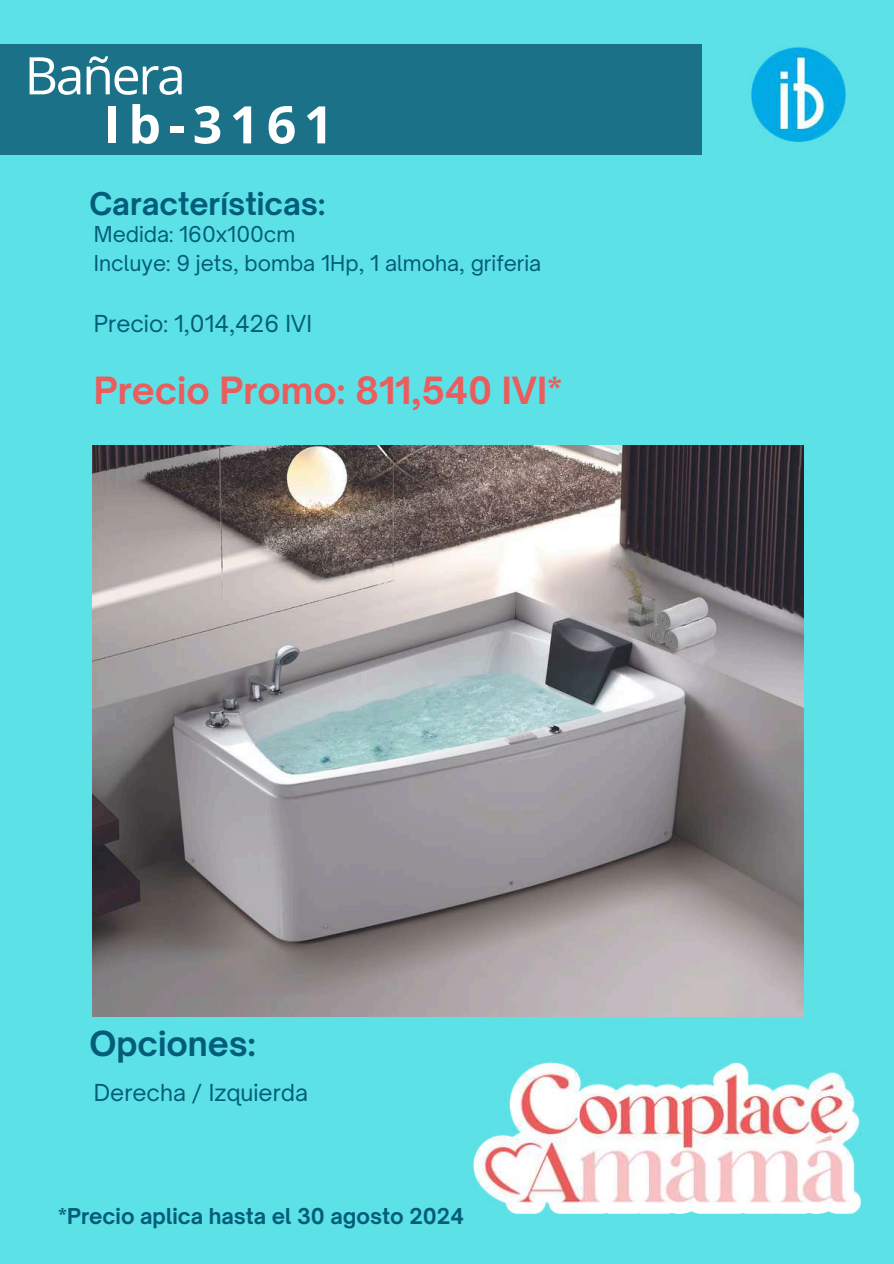
<style>
.page{position:relative;width:894px;height:1264px;background:#fff}
.page>*{position:absolute;margin:0;border:0;box-sizing:border-box;transform-origin:0 0}
.t1{font:700 51.75px "Open Sans";letter-spacing:.145em;color:#fff}
.t2{font:51.75px "Open Sans";letter-spacing:-.045em;color:#fff}
.t3{font:700 35.85px "Open Sauce One";color:#eb5c5d}
.t4{font:700 32.85px "Open Sauce One";color:#035c79}
.t5{font:700 29.85px "Open Sauce One";color:#035c79}
.t6{font:22.35px "Open Sauce One";color:#035c79}
.t7{font:20.85px/29.2px "Open Sauce One";color:#035c79}
.t8{font:700 20.85px "Open Sauce One";color:#035c79}
</style>
<div class="page">
<div style="left:0;top:0;width:893px;height:1263px;background:#5ce1e6"></div>
<div style="left:0;top:44px;width:701px;height:111px;background:#1b7187"></div>
<img style="left:751px;top:47px;width:95px;height:95px">
<img style="left:92px;top:445px;width:711px;height:571px">
<img style="left:473px;top:1062px;width:387px;height:151px">
<h1 class="t2" style="left:24px;top:39px;width:163px">Bañera</h1>
<h1 class="t1" style="left:104px;top:88px;width:231px">Ib-3161</h1>
<h3 class="t5" style="left:89px;top:185px;width:237px">Características:</h3>
<p class="t7" style="left:94px;top:219px;width:449px">Medida: 160x100cm<br>Incluye: 9 jets, bomba 1Hp, 1 almoha, griferia</p>
<p class="t6" style="left:94px;top:310px;width:220px">Precio: 1,014,426 IVI</p>
<h2 class="t3" style="left:94px;top:368px;width:470px">Precio Promo: 811,540 IVI*</h2>
<h3 class="t4" style="left:89px;top:1022px;width:168px">Opciones:</h3>
<p class="t6" style="left:94px;top:1078px;width:215px">Derecha / Izquierda</p>
<p class="t8" style="left:58px;top:1203px;width:407px">*Precio aplica hasta el 30 agosto 2024</p>
</div>
